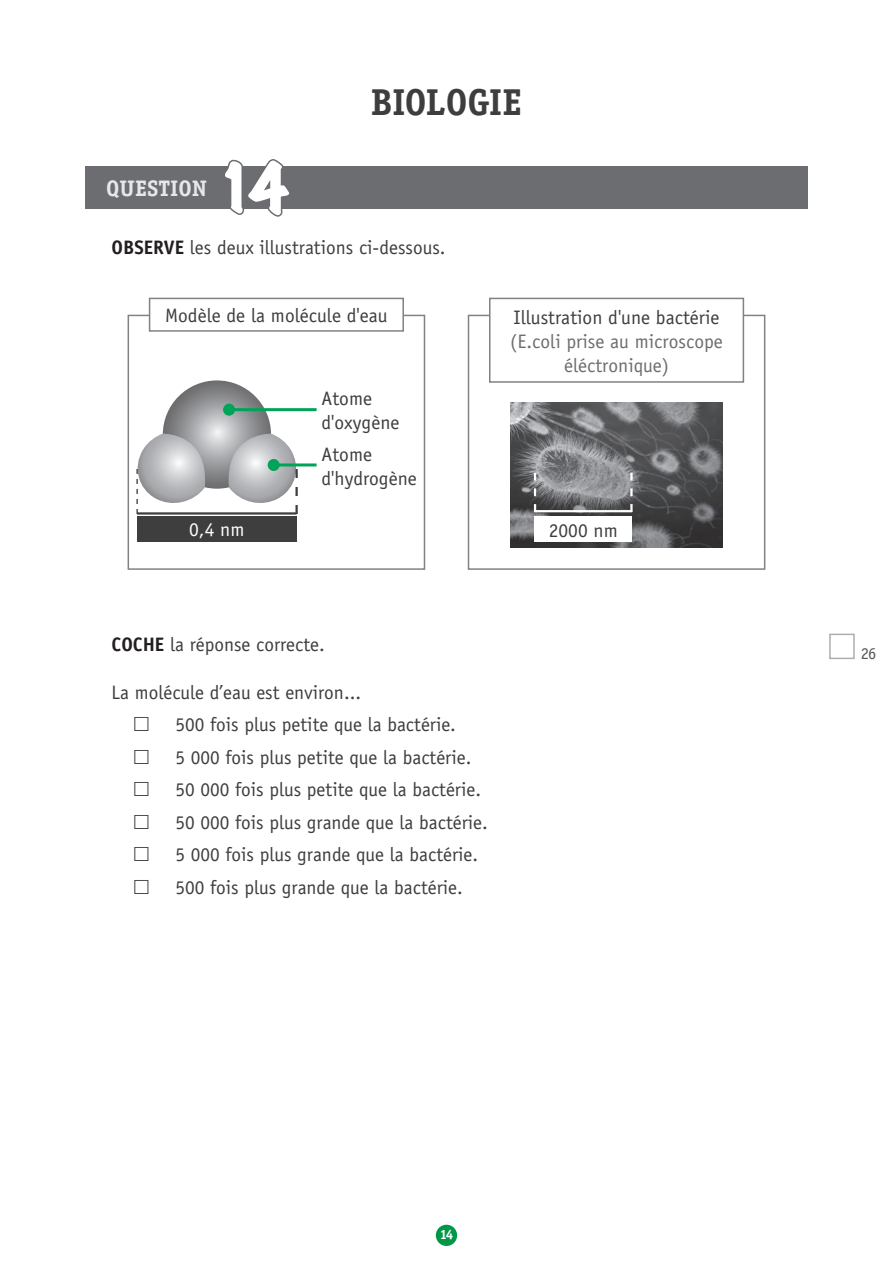
<style>
.page{position:relative;width:893px;height:1263px;background:#fff}
.page>*{position:absolute;margin:0;border:0;box-sizing:border-box;transform-origin:0 0}
.t1{font:expanded 60px "Marker Felt";color:#fff}
.TEXTE{font:700 37.5px "Evalex Serif";letter-spacing:-.01em;color:#3e3e3f}
.t2{font:700 22.5px "Evalex Serif";color:#e6e7e9}
.Q_-_QUESTION{font:19.5px/24px "Evalex Sans";color:#3e3e3f}
.Q_-_QUESTION-2{font:19.5px/24px "Evalex Sans";color:#6c6d70;text-align:center}
.Q_-_QUESTION-3{font:19.5px "Evalex Sans";color:#fff}
.t3{font:16.5px "Evalex Serif";color:#57585a}
.t4{font:700 13.5px "Evalex Serif";color:#fff}
.s1{font-weight:700;color:#231f20}
</style>
<div class="page">
<div style="left:436px;top:1225px;width:21px;height:21px;background:#009847;border-radius:50%"></div>
<div style="left:85px;top:166px;width:723px;height:42px;background:#6c6d70"></div>
<svg style="left:221px;top:159px;width:71px;height:58px"></svg>
<div style="left:128px;top:315px;width:297px;height:255px;border:2px solid #808285"></div>
<div style="left:468px;top:315px;width:297px;height:255px;border:2px solid #808285"></div>
<div style="left:150px;top:298px;width:253px;height:33px;background:#fff"></div>
<div style="left:149px;top:298px;width:255px;height:34px;border:2px solid #808285"></div>
<div style="left:490px;top:298px;width:253px;height:84px;background:#fff"></div>
<div style="left:489px;top:298px;width:255px;height:85px;border:2px solid #808285"></div>
<svg style="left:163px;top:380px;width:108px;height:109px;background:#969799"></svg>
<svg style="left:136px;top:434px;width:73px;height:80px"></svg>
<hr style="left:137px;top:512px;width:160px;height:3px;background:#3e3e3f">
<svg style="left:225px;top:434px;width:74px;height:80px"></svg>
<div style="left:137px;top:517px;width:160px;height:25px;background:#3e3e3f"></div>
<img style="left:510px;top:402px;width:213px;height:145px">
<div style="left:534px;top:517px;width:98px;height:25px;background:#fff"></div>
<svg style="left:534px;top:473px;width:2px;height:37px"></svg>
<svg style="left:630px;top:473px;width:3px;height:39px"></svg>
<hr style="left:534px;top:510px;width:98px;height:2px;background:#fff">
<hr style="left:274px;top:463px;width:43px;height:3px;background:#00a358">
<div style="left:268px;top:459px;width:12px;height:12px;background:#00a358;border-radius:50%"></div>
<hr style="left:229px;top:408px;width:88px;height:3px;background:#00a358">
<div style="left:223px;top:404px;width:12px;height:12px;background:#00a358;border-radius:50%"></div>
<div style="left:829px;top:634px;width:26px;height:25px;border:2px solid #adaeb2"></div>
<p class="t2" style="left:106px;top:174px;width:102px">QUESTION</p>
<p class="t1" style="left:216px;top:141px;width:73px">14</p>
<p class="TEXTE" style="left:371px;top:79px;width:153px">BIOLOGIE</p>
<p class="Q_-_QUESTION" style="left:112px;top:235px;width:335px"><span class="s1">OBSERVE</span> les deux illustrations ci-dessous.</p>
<p class="Q_-_QUESTION" style="left:165px;top:304px;width:224px">Modèle de la molécule d'eau</p>
<p class="Q_-_QUESTION" style="left:514px;top:305px;width:207px">Illustration d'une bactérie</p>
<p class="Q_-_QUESTION-2" style="left:510px;top:329px;width:214px">(E.coli prise au microscope éléctronique)</p>
<p class="Q_-_QUESTION" style="left:322px;top:387px;width:80px">Atome d'oxygène</p>
<p class="Q_-_QUESTION" style="left:322px;top:442px;width:52px">Atome</p>
<p class="Q_-_QUESTION" style="left:322px;top:466px;width:97px">d'hydrogène</p>
<p class="Q_-_QUESTION-3" style="left:189px;top:518px;width:57px">0,4 nm</p>
<p class="Q_-_QUESTION" style="left:549px;top:518px;width:70px">2000 nm</p>
<p class="Q_-_QUESTION" style="left:112px;top:632px;width:215px"><span class="s1">COCHE</span> la réponse correcte.</p>
<p class="Q_-_QUESTION" style="left:112px;top:680px;width:251px">La molécule d’eau est environ...</p>
<p class="Q_-_QUESTION" style="left:175px;top:713px;width:282px">500 fois plus petite que la bactérie.</p>
<p class="Q_-_QUESTION" style="left:175px;top:745px;width:297px">5 000 fois plus petite que la bactérie.</p>
<p class="Q_-_QUESTION" style="left:175px;top:778px;width:307px">50 000 fois plus petite que la bactérie.</p>
<p class="Q_-_QUESTION" style="left:175px;top:810px;width:314px">50 000 fois plus grande que la bactérie.</p>
<p class="Q_-_QUESTION" style="left:175px;top:843px;width:304px">5 000 fois plus grande que la bactérie.</p>
<p class="Q_-_QUESTION" style="left:175px;top:875px;width:289px">500 fois plus grande que la bactérie.</p>
<p class="t4" style="left:440px;top:1225px;width:15px">14</p>
<p class="t3" style="left:861px;top:644px;width:17px">26</p>
</div>
